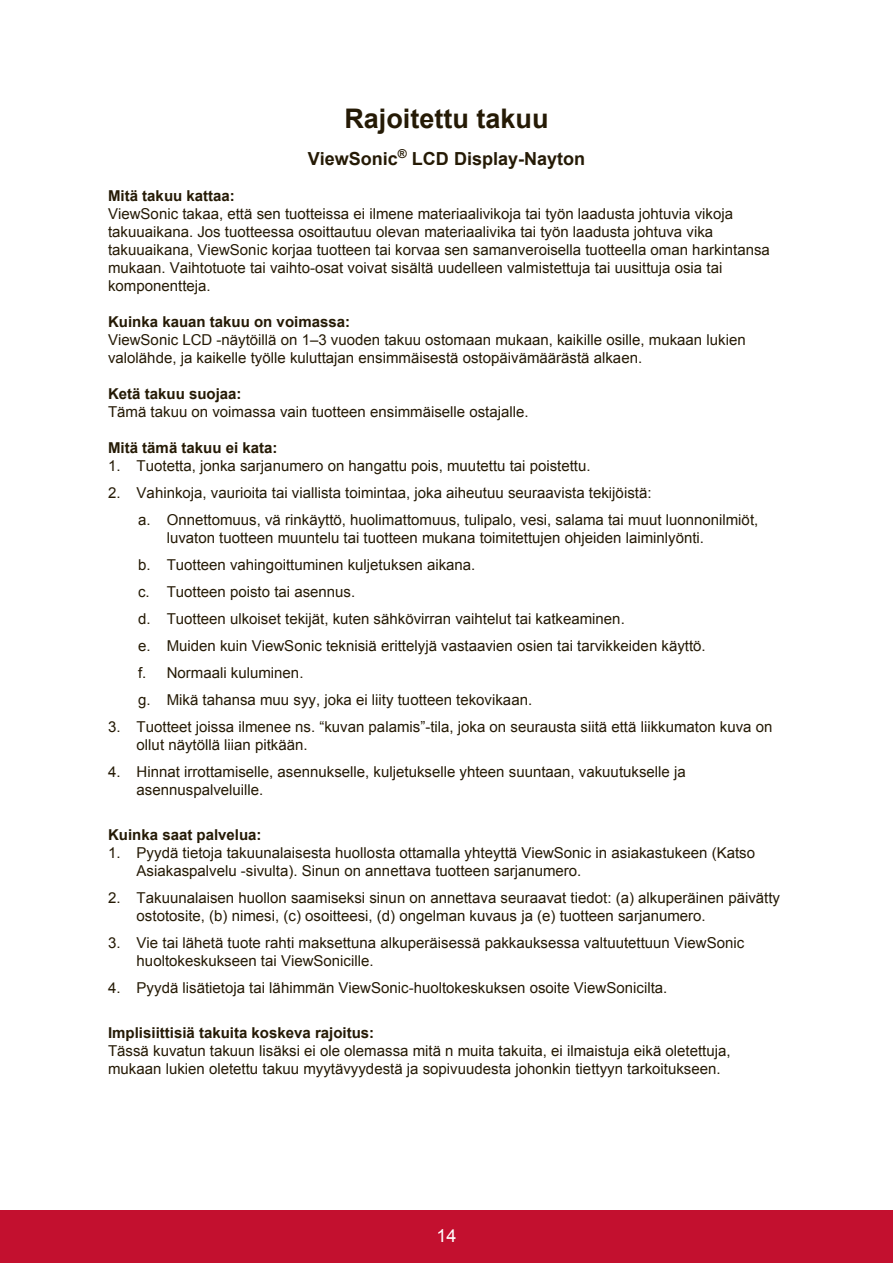
<style>
.page{position:relative;width:893px;height:1263px;background:#fff}
.page>*{position:absolute;margin:0;border:0;box-sizing:border-box;transform-origin:0 0}
.t1{font:700 27px "Arial";color:#251a05}
.t2{font:700 18px "Arial";color:#251a05}
.t3{font:18px "Arial";color:#fff}
.t4{font:15px/18px "Arial";color:#251a05}
.t5{font:700 15px "Arial";color:#251a05}
</style>
<div class="page">
<div style="left:0;top:1210px;width:892px;height:53px;background:#c3102f"></div>
<h1 class="t1" style="left:344px;top:100px;width:206px">Rajoitettu takuu</h1>
<p class="t2" style="left:308px;top:147px;width:279px">ViewSonic<sup>®</sup> LCD Display-Nayton</p>
<p class="t5" style="left:108px;top:186px;width:128px">Mitä takuu kattaa:</p>
<p class="t4" style="left:108px;top:205px;width:663px">ViewSonic takaa, että sen tuotteissa ei ilmene materiaalivikoja tai työn laadusta johtuvia vikoja takuuaikana. Jos tuotteessa osoittautuu olevan materiaalivika tai työn laadusta johtuva vika takuuaikana, ViewSonic korjaa tuotteen tai korvaa sen samanveroisella tuotteella oman harkintansa mukaan. Vaihtotuote tai vaihto-osat voivat sisältä uudelleen valmistettuja tai uusittuja osia tai komponentteja.</p>
<p class="t5" style="left:108px;top:312px;width:243px">Kuinka kauan takuu on voimassa:</p>
<p class="t4" style="left:108px;top:331px;width:638px">ViewSonic LCD -näytöillä on 1–3 vuoden takuu ostomaan mukaan, kaikille osille, mukaan lukien valolähde, ja kaikelle työlle kuluttajan ensimmäisestä ostopäivämäärästä alkaen.</p>
<p class="t5" style="left:108px;top:384px;width:135px">Ketä takuu suojaa:</p>
<p class="t4" style="left:108px;top:403px;width:422px">Tämä takuu on voimassa vain tuotteen ensimmäiselle ostajalle.</p>
<p class="t5" style="left:108px;top:438px;width:171px">Mitä tämä takuu ei kata:</p>
<p class="t4" style="left:108px;top:457px;width:484px">1. Tuotetta, jonka sarjanumero on hangattu pois, muutettu tai poistettu.</p>
<p class="t4" style="left:138px;top:479px;width:621px;line-height:27px;text-indent:-30px">2. Vahinkoja, vaurioita tai viallista toimintaa, joka aiheutuu seuraavista tekijöistä:<br>a. Onnettomuus, vä rinkäyttö, huolimattomuus, tulipalo, vesi, salama tai muut luonnonilmiöt,</p>
<p class="t4" style="left:138px;top:524px;width:569px;line-height:27px;text-indent:28px">luvaton tuotteen muuntelu tai tuotteen mukana toimitettujen ohjeiden laiminlyönti. b. Tuotteen vahingoittuminen kuljetuksen aikana.<br>c. Tuotteen poisto tai asennus.<br>d. Tuotteen ulkoiset tekijät, kuten sähkövirran vaihtelut tai katkeaminen.<br>e. Muiden kuin ViewSonic teknisiä erittelyjä vastaavien osien tai tarvikkeiden käyttö. f. Normaali kuluminen.<br>g. Mikä tahansa muu syy, joka ei liity tuotteen tekovikaan.</p>
<p class="t4" style="left:136px;top:718px;width:637px;text-indent:-28px">3. Tuotteet joissa ilmenee ns. “kuvan palamis”-tila, joka on seurausta siitä että liikkumaton kuva on ollut näytöllä liian pitkään.</p>
<p class="t4" style="left:136px;top:763px;width:550px;text-indent:-28px">4. Hinnat irrottamiselle, asennukselle, kuljetukselle yhteen suuntaan, vakuutukselle ja asennuspalveluille.</p>
<p class="t5" style="left:108px;top:825px;width:155px">Kuinka saat palvelua:</p>
<p class="t4" style="left:136px;top:844px;width:619px;text-indent:-28px">1. Pyydä tietoja takuunalaisesta huollosta ottamalla yhteyttä ViewSonic in asiakastukeen (Katso<br>Asiakaspalvelu -sivulta). Sinun on annettava tuotteen sarjanumero.</p>
<p class="t4" style="left:136px;top:889px;width:644px;text-indent:-28px">2. Takuunalaisen huollon saamiseksi sinun on annettava seuraavat tiedot: (a) alkuperäinen päivätty ostotosite, (b) nimesi, (c) osoitteesi, (d) ongelman kuvaus ja (e) tuotteen sarjanumero.</p>
<p class="t4" style="left:136px;top:934px;width:608px;text-indent:-28px">3. Vie tai lähetä tuote rahti maksettuna alkuperäisessä pakkauksessa valtuutettuun ViewSonic huoltokeskukseen tai ViewSonicille.</p>
<p class="t4" style="left:108px;top:979px;width:560px">4. Pyydä lisätietoja tai lähimmän ViewSonic-huoltokeskuksen osoite ViewSonicilta.</p>
<p class="t5" style="left:108px;top:1023px;width:267px">Implisiittisiä takuita koskeva rajoitus:</p>
<p class="t4" style="left:108px;top:1042px;width:623px">Tässä kuvatun takuun lisäksi ei ole olemassa mitä n muita takuita, ei ilmaistuja eikä oletettuja, mukaan lukien oletettu takuu myytävyydestä ja sopivuudesta johonkin tiettyyn tarkoitukseen.</p>
<p class="t3" style="left:436px;top:1223px;width:22px">14</p>
</div>
